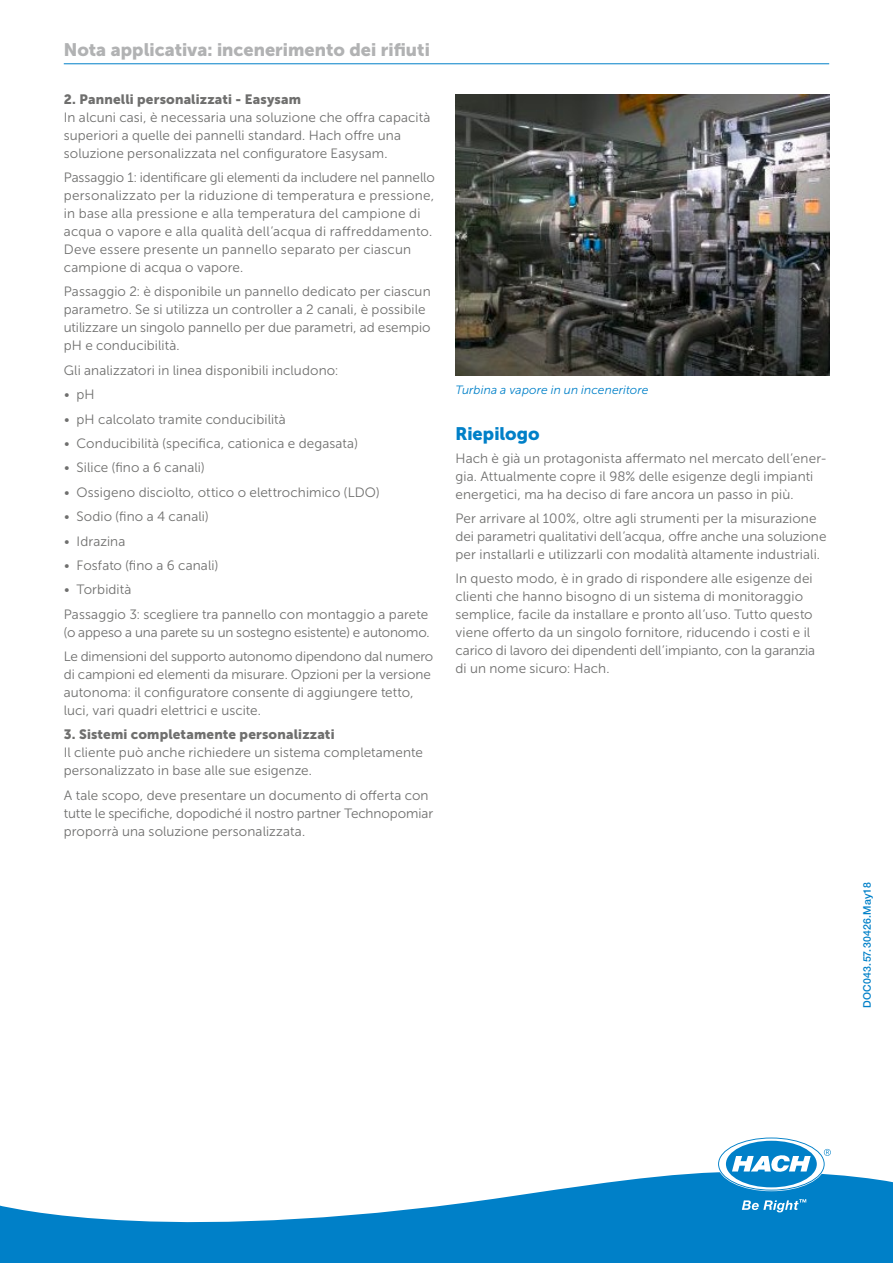
<style>
.page{position:relative;width:893px;height:1263px;background:#fff}
.page>*{position:absolute;margin:0;border:0;box-sizing:border-box;transform-origin:0 0}
.t1{font:18px "Museo Sans Cyrl 900";color:#b1b2b3}
.t2{font:18px "Museo Sans Cyrl 900";color:#0080c8}
.t3{font:13.5px/18px "Museo Sans Cyrl 300";letter-spacing:.005em;color:#6f6f6e}
.t4{font:13.5px "Museo Sans Cyrl 900";letter-spacing:.015em;color:#6f6f6e}
.t5{font:italic 12px "Museo Sans Cyrl 300";letter-spacing:.015em;color:#0080c8}
.t6{font:500 10.5px "Helvetica Neue LTW1 G";letter-spacing:.025em;color:#0080c8}
</style>
<div class="page">
<hr style="left:64px;top:63px;width:765px;height:1px;background:#0080c8">
<svg style="left:0;top:1172px;width:893px;height:91px;fill:#0080c8"></svg>
<svg style="left:719px;top:1138px;width:112px;height:51px"></svg>
<svg style="left:742px;top:1199px;width:64px;height:13px"></svg>
<img style="left:455px;top:94px;width:374px;height:281px">
<h1 class="t1" style="left:64px;top:39px;width:368px">Nota applicativa: incenerimento dei rifiuti</h1>
<p class="t4" style="left:64px;top:91px;width:239px">2. Pannelli personalizzati - Easysam</p>
<p class="t3" style="left:64px;top:108px;width:368px">In alcuni casi, è necessaria una soluzione che offra capacità superiori a quelle dei pannelli standard. Hach offre una soluzione personalizzata nel configuratore Easysam.</p>
<p class="t3" style="left:64px;top:169px;width:372px">Passaggio 1: identificare gli elementi da includere nel pannello personalizzato per la riduzione di temperatura e pressione, in base alla pressione e alla temperatura del campione di acqua o vapore e alla qualità dell’acqua di raffreddamento.<br>Deve essere presente un pannello separato per ciascun campione di acqua o vapore.</p>
<p class="t3" style="left:64px;top:283px;width:368px">Passaggio 2: è disponibile un pannello dedicato per ciascun parametro. Se si utilizza un controller a 2 canali, è possibile utilizzare un singolo pannello per due parametri, ad esempio pH e conducibilità.</p>
<p class="t3" style="left:64px;top:361px;width:276px">Gli analizzatori in linea disponibili includono:</p>
<p class="t3" style="left:64px;top:386px;width:32px">• pH</p>
<p class="t3" style="left:64px;top:410px;width:224px">• pH calcolato tramite conducibilità</p>
<p class="t3" style="left:64px;top:434px;width:295px">• Conducibilità (specifica, cationica e degasata)</p>
<p class="t3" style="left:64px;top:459px;width:142px">• Silice (fino a 6 canali)</p>
<p class="t3" style="left:64px;top:483px;width:317px">• Ossigeno disciolto, ottico o elettrochimico (LDO)</p>
<p class="t3" style="left:64px;top:508px;width:146px">• Sodio (fino a 4 canali)</p>
<p class="t3" style="left:64px;top:532px;width:63px">• Idrazina</p>
<p class="t3" style="left:64px;top:556px;width:156px">• Fosfato (fino a 6 canali)</p>
<p class="t3" style="left:64px;top:577px;width:366px;line-height:24.5px">• Torbidità<br>Passaggio 3: scegliere tra pannello con montaggio a parete</p>
<p class="t3" style="left:64px;top:620px;width:371px;line-height:24.5px">(o appeso a una parete su un sostegno esistente) e autonomo.<br>Le dimensioni del supporto autonomo dipendono dal numero</p>
<p class="t3" style="left:64px;top:665px;width:369px">di campioni ed elementi da misurare. Opzioni per la versione autonoma: il configuratore consente di aggiungere tetto, luci, vari quadri elettrici e uscite.</p>
<p class="t4" style="left:64px;top:727px;width:272px">3. Sistemi completamente personalizzati</p>
<p class="t3" style="left:64px;top:744px;width:361px">Il cliente può anche richiedere un sistema completamente personalizzato in base alle sue esigenze.</p>
<p class="t3" style="left:64px;top:786px;width:371px">A tale scopo, deve presentare un documento di offerta con tutte le specifiche, dopodiché il nostro partner Technopomiar proporrà una soluzione personalizzata.</p>
<p class="t5" style="left:455px;top:383px;width:194px">Turbina a vapore in un inceneritore</p>
<h1 class="t2" style="left:455px;top:424px;width:86px">Riepilogo</h1>
<p class="t3" style="left:455px;top:449px;width:373px">Hach è già un protagonista affermato nel mercato dell’ener&shy;gia. Attualmente copre il 98% delle esigenze degli impianti energetici, ma ha deciso di fare ancora un passo in più.</p>
<p class="t3" style="left:455px;top:510px;width:372px">Per arrivare al 100%, oltre agli strumenti per la misurazione dei parametri qualitativi dell’acqua, offre anche una soluzione per installarli e utilizzarli con modalità altamente industriali.</p>
<p class="t3" style="left:455px;top:570px;width:361px">In questo modo, è in grado di rispondere alle esigenze dei clienti che hanno bisogno di un sistema di monitoraggio semplice, facile da installare e pronto all’uso. Tutto questo viene offerto da un singolo fornitore, riducendo i costi e il carico di lavoro dei dipendenti dell’impianto, con la garanzia di un nome sicuro: Hach.</p>
<p class="t6" style="left:861px;top:1008px;width:127px;rotate:-90deg">DOC043.57.30426.May18</p>
</div>
